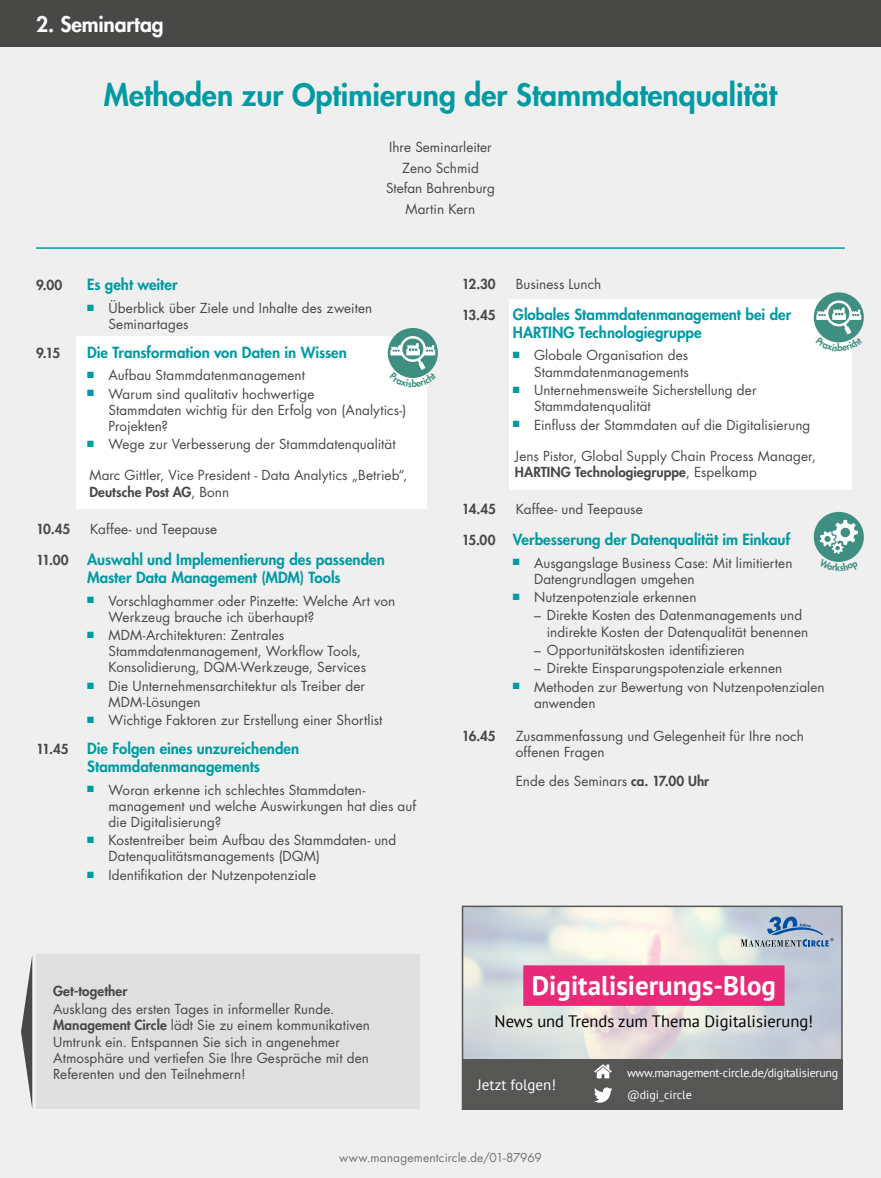
<style>
.page{position:relative;width:881px;height:1178px;background:#fff}
.page>*{position:absolute;margin:0;border:0;box-sizing:border-box;transform-origin:0 0}
.t1{font:800 30px "Futura Std";color:#009aa3}
.t2{font:700 27px "PT Sans";color:#fff}
.t3{font:800 21px "Futura Std";letter-spacing:-.005em;color:#fff}
.t4{font:16.5px "PT Sans";color:#000}
.t5{font:800 15px/18px "Futura Std";color:#009aa3}
.t6{font:15px "PT Sans";color:#fff}
.t7{font:13.5px/16.2px "Futura Std";letter-spacing:.005em;color:#484847}
.t8{font:800 13.5px "Futura Std";letter-spacing:.005em;color:#484847}
.t9{font:12px/22px "PT Sans";letter-spacing:-.02em;color:#fff}
.t10{font:12px "Futura Std";letter-spacing:.01em;color:#737373}
.s1{font-weight:800}
.s2{font-size:13.5px;color:#484847}
</style>
<div class="page">
<div style="left:0;top:0;width:880px;height:1178px;background:#efefef"></div>
<div style="left:0;top:0;width:880px;height:47px;background:#484847"></div>
<hr style="left:36px;top:247px;width:808px;height:2px;background:#009aa3">
<div style="left:509px;top:299px;width:342px;height:190px;background:#fff"></div>
<div style="left:76px;top:336px;width:351px;height:172px;background:#fff"></div>
<div style="left:36px;top:955px;width:383px;height:154px;background:#dfdfe0"></div>
<svg style="left:21px;top:957px;width:11px;height:150px"></svg>
<svg style="left:813px;top:292px;width:50px;height:50px"></svg>
<div style="left:387px;top:328px;width:50px;height:50px;background:#3e8f82;border-radius:50%"></div>
<div style="left:813px;top:512px;width:50px;height:50px;background:#3e8f82;border-radius:50%"></div>
<img style="left:464px;top:908px;width:375px;height:152px">
<div style="left:461px;top:905px;width:381px;height:205px;border:2px solid #565655"></div>
<div style="left:462px;top:1060px;width:380px;height:50px;background:#565655"></div>
<svg style="left:594px;top:1087px;width:18px;height:15px"></svg>
<svg style="left:594px;top:1064px;width:17px;height:14px"></svg>
<div style="left:523px;top:965px;width:261px;height:41px;background:#e72b78"></div>
<svg style="left:740px;top:917px;width:93px;height:30px;background:#9caec5"></svg>
<svg style="left:815px;top:299px;width:47px;height:53px"></svg>
<svg style="left:389px;top:334px;width:47px;height:44px"></svg>
<svg style="left:818px;top:520px;width:41px;height:42px"></svg>
<h3 class="t3" style="left:36px;top:11px;width:129px">2. Seminartag</h3>
<h1 class="t1" style="left:104px;top:75px;width:674px">Methoden zur Optimierung der Stammdatenqualität</h1>
<p class="t7" style="left:386px;top:137px;width:110px;line-height:20.4px;text-align:center">Ihre Seminarleiter<br>Zeno Schmid<br>Stefan Bahrenburg<br>Martin Kern</p>
<p class="t8" style="left:36px;top:277px;width:28px">9.00</p>
<p class="t5" style="left:87px;top:276px;width:92px">Es geht weiter</p>
<p class="t7" style="left:108px;top:300px;width:265px;text-indent:-21px"><sup>■</sup> Überblick über Ziele und Inhalte des zweiten<br>Seminartages</p>
<p class="t8" style="left:36px;top:344px;width:25px">9.15</p>
<p class="t5" style="left:87px;top:343px;width:261px">Die Transformation von Daten in Wissen</p>
<p class="t7" style="left:87px;top:367px;width:219px"><sup>■</sup> Aufbau Stammdatenmanagement</p>
<p class="t7" style="left:108px;top:386px;width:299px;text-indent:-21px"><sup>■</sup> Warum sind qualitativ hochwertige<br>Stammdaten wichtig für den Erfolg von (Analytics-)<br>Projekten?</p>
<p class="t7" style="left:87px;top:436px;width:310px"><sup>■</sup> Wege zur Verbesserung der Stammdatenqualität</p>
<p class="t7" style="left:89px;top:467px;width:319px">Marc Gittler, Vice President - Data Analytics „Betrieb“,<br><span class="s1">Deutsche Post AG</span>, Bonn</p>
<p class="t8" style="left:36px;top:521px;width:36px">10.45</p>
<p class="t7" style="left:90px;top:521px;width:128px">Kaffee- und Teepause</p>
<p class="t5" style="left:36px;top:550px;width:350px;text-align:center"><span class="s2">11.00</span> Auswahl und Implementierung des passenden<br>Master Data Management (MDM) Tools</p>
<p class="t7" style="left:108px;top:592px;width:288px;text-indent:-21px"><sup>■</sup> Vorschlaghammer oder Pinzette: Welche Art von<br>Werkzeug brauche ich überhaupt?</p>
<p class="t7" style="left:108px;top:627px;width:259px;text-indent:-21px"><sup>■</sup> MDM-Architekturen: Zentrales<br>Stammdatenmanagement, Workflow Tools,<br>Konsolidierung, DQM-Werkzeuge, Services</p>
<p class="t7" style="left:108px;top:678px;width:258px;text-indent:-21px"><sup>■</sup> Die Unternehmensarchitektur als Treiber der<br>MDM-Lösungen</p>
<p class="t7" style="left:87px;top:712px;width:297px"><sup>■</sup> Wichtige Faktoren zur Erstellung einer Shortlist</p>
<p class="t5" style="left:87px;top:739px;width:213px;text-indent:-51px"><span class="s2">11.45</span> Die Folgen eines unzureichenden<br>Stammdatenmanagements</p>
<p class="t7" style="left:108px;top:781px;width:309px;text-indent:-21px"><sup>■</sup> Woran erkenne ich schlechtes Stammdaten&shy;management und welche Auswirkungen hat dies auf die Digitalisierung?</p>
<p class="t7" style="left:108px;top:832px;width:289px;text-indent:-21px"><sup>■</sup> Kostentreiber beim Aufbau des Stammdaten- und<br>Datenqualitätsmanagements (DQM)</p>
<p class="t7" style="left:87px;top:867px;width:230px"><sup>■</sup> Identifikation der Nutzenpotenziale</p>
<p class="t8" style="left:53px;top:982px;width:76px">Get-together</p>
<p class="t7" style="left:53px;top:1001px;width:318px">Ausklang des ersten Tages in informeller Runde.<br><span class="s1">Management Circle</span> lädt Sie zu einem kommunikativen Umtrunk ein. Entspannen Sie sich in angenehmer Atmosphäre und vertiefen Sie Ihre Gespräche mit den Referenten und den Teilnehmern!</p>
<p class="t8" style="left:461px;top:276px;width:35px">12.30</p>
<p class="t7" style="left:515px;top:276px;width:87px">Business Lunch</p>
<p class="t5" style="left:512px;top:305px;width:280px;text-indent:-51px"><span class="s2">13.45</span> Globales Stammdatenmanagement bei der<br>HARTING Technologiegruppe</p>
<p class="t7" style="left:512px;top:347px;width:178px;text-align:right"><sup>■</sup> Globale Organisation des<br>Stammdatenmanagements</p>
<p class="t7" style="left:534px;top:382px;width:224px;text-indent:-21px"><sup>■</sup> Unternehmensweite Sicherstellung der<br>Stammdatenqualität</p>
<p class="t7" style="left:512px;top:417px;width:299px"><sup>■</sup> Einfluss der Stammdaten auf die Digitalisierung</p>
<p class="t7" style="left:514px;top:448px;width:302px">Jens Pistor, Global Supply Chain Process Manager,<br><span class="s1">HARTING Technologiegruppe</span>, Espelkamp</p>
<p class="t8" style="left:461px;top:501px;width:36px">14.45</p>
<p class="t7" style="left:515px;top:501px;width:128px">Kaffee- und Teepause</p>
<p class="t5" style="left:461px;top:530px;width:330px"><span class="s2">15.00</span> Verbesserung der Datenqualität im Einkauf</p>
<p class="t7" style="left:534px;top:555px;width:260px;text-indent:-21px"><sup>■</sup> Ausgangslage Business Case: Mit limitierten<br>Datengrundlagen umgehen</p>
<p class="t7" style="left:512px;top:589px;width:185px"><sup>■</sup> Nutzenpotenziale erkennen</p>
<p class="t7" style="left:546px;top:607px;width:263px;text-indent:-13px">– Direkte Kosten des Datenmanagements und indirekte Kosten der Datenqualität benennen</p>
<p class="t7" style="left:534px;top:642px;width:212px">– Opportunitätskosten identifizieren</p>
<p class="t7" style="left:534px;top:660px;width:249px">– Direkte Einsparungspotenziale erkennen</p>
<p class="t7" style="left:534px;top:679px;width:292px;text-indent:-21px"><sup>■</sup> Methoden zur Bewertung von Nutzenpotenzialen anwenden</p>
<p class="t8" style="left:461px;top:727px;width:35px">16.45</p>
<p class="t7" style="left:515px;top:728px;width:289px">Zusammenfassung und Gelegenheit für Ihre noch offenen Fragen</p>
<p class="t7" style="left:515px;top:773px;width:195px">Ende des Seminars <span class="s1">ca. 17.00 Uhr</span></p>
<h2 class="t2" style="left:531px;top:968px;width:246px">Digitalisierungs-Blog</h2>
<p class="t4" style="left:494px;top:1011px;width:320px">News und Trends zum Thema Digitalisierung!</p>
<p class="t6" style="left:477px;top:1075px;width:80px">Jetzt folgen!</p>
<p class="t9" style="left:626px;top:1061px;width:213px">www.management-circle.de/digitalisierung @digi_circle</p>
<p class="t10" style="left:339px;top:1149px;width:204px">www.managementcircle.de/01-87969</p>
</div>
